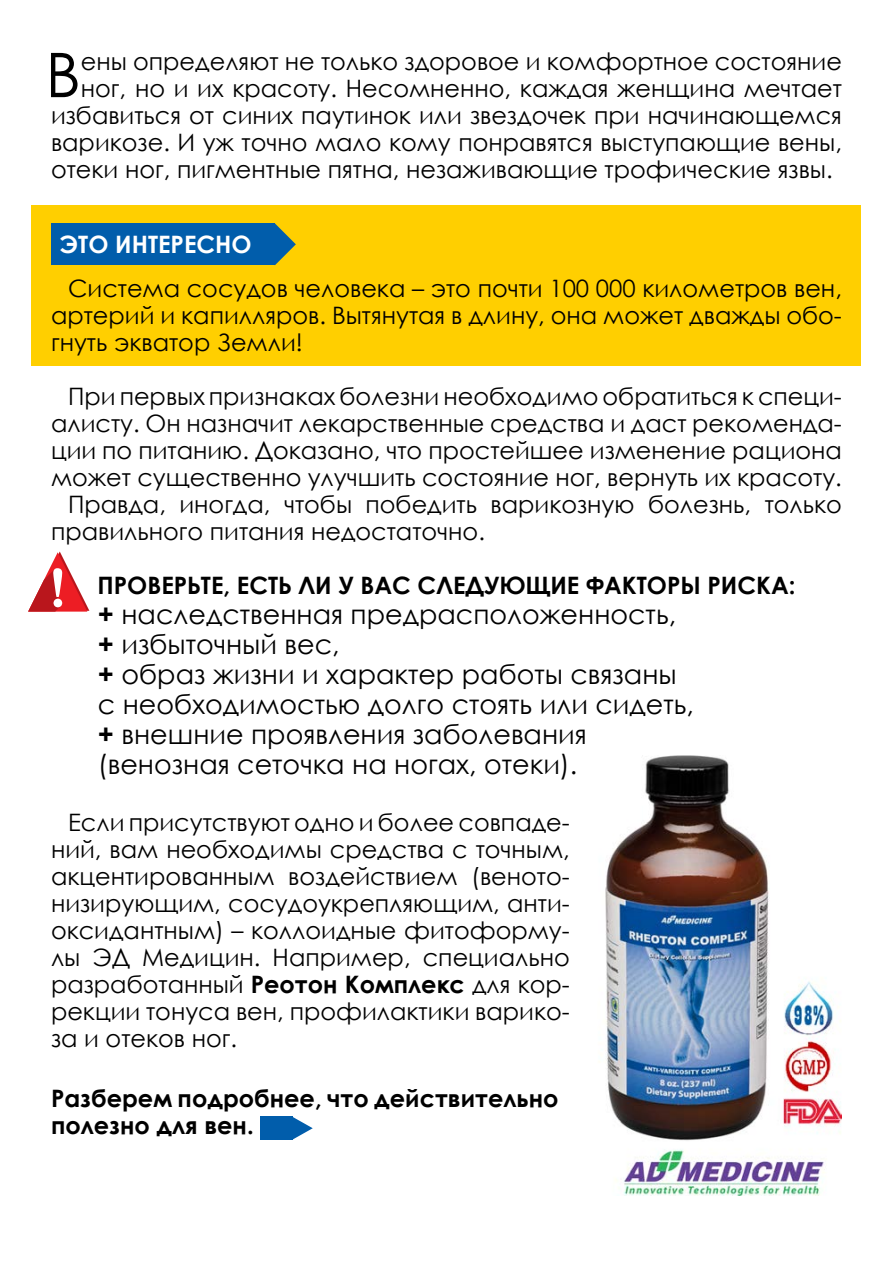
<style>
.page{position:relative;width:893px;height:1263px;background:#fff}
.page>*{position:absolute;margin:0;border:0;box-sizing:border-box;transform-origin:0 0}
.t1{font:61.65px "Century Gothic";color:#000}
.t2{font:27px/30px "Century Gothic";color:#000}
.t3{font:24px/27px "Century Gothic";color:#000;text-align:justify}
.t4{font:700 24px/27px "Century Gothic";color:#000}
.t5{font:700 24px "Century Gothic";color:#fff}
.s1{font-weight:700}
</style>
<div class="page">
<img style="left:605px;top:783px;width:237px;height:413px">
<div style="left:31px;top:206px;width:829px;height:160px;background:#ffcf00"></div>
<svg style="left:645px;top:755px;width:84px;height:28px"></svg>
<div style="left:51px;top:223px;width:224px;height:42px;background:#015dab"></div>
<svg style="left:275px;top:223px;width:21px;height:42px"></svg>
<div style="left:260px;top:1116px;width:32px;height:24px;background:#015dab"></div>
<svg style="left:292px;top:1116px;width:21px;height:24px"></svg>
<svg style="left:28px;top:551px;width:61px;height:61px"></svg>
<h1 class="t1" style="left:46px;top:32px;width:37px">В</h1>
<p class="t3" style="left:81px;top:48px;width:763px">ены определяют не только здоровое и комфортное состояние</p>
<p class="t3" style="left:81px;top:75px;width:763px">ног, но и их красоту. Несомненно, каждая женщина мечтает</p>
<p class="t3" style="left:51px;top:102px;width:792px">избавиться от синих паутинок или звездочек при начинающемся</p>
<p class="t3" style="left:51px;top:129px;width:792px">варикозе. И уж точно мало кому понравятся выступающие вены,</p>
<p class="t3" style="left:51px;top:156px;width:783px">отеки ног, пигментные пятна, незаживающие трофические язвы.</p>
<p class="t5" style="left:60px;top:226px;width:194px">ЭТО ИНТЕРЕСНО</p>
<p class="t3" style="left:51px;top:274px;width:792px;text-indent:17px">Система сосудов человека – это почти 100 000 километров вен, артерий и капилляров. Вытянутая в длину, она может дважды обо&shy;гнуть экватор Земли!</p>
<p class="t3" style="left:68px;top:382px;width:775px">При первых признаках болезни необходимо обратиться к специ-</p>
<p class="t3" style="left:51px;top:409px;width:792px">алисту. Он назначит лекарственные средства и даст рекоменда-</p>
<p class="t3" style="left:51px;top:436px;width:792px">ции по питанию. Доказано, что простейшее изменение рациона</p>
<p class="t3" style="left:51px;top:463px;width:792px">может существенно улучшить состояние ног, вернуть их красоту.</p>
<p class="t3" style="left:68px;top:490px;width:775px">Правда, иногда, чтобы победить варикозную болезнь, только</p>
<p class="t3" style="left:51px;top:517px;width:435px">правильного питания недостаточно.</p>
<p class="t4" style="left:98px;top:571px;width:699px">ПРОВЕРЬТЕ, ЕСТЬ ЛИ У ВАС СЛЕДУЮЩИЕ ФАКТОРЫ РИСКА:</p>
<p class="t2" style="left:98px;top:599px;width:598px"><span class="s1">+</span> наследственная предрасположенность, <span class="s1">+</span> избыточный вес,<br><span class="s1">+</span> образ жизни и характер работы связаны с необходимостью долго стоять или сидеть, <span class="s1">+</span> внешние проявления заболевания (венозная сеточка на ногах, отеки).</p>
<p class="t3" style="left:51px;top:808px;width:520px;text-indent:17px">Если присутствуют одно и более совпаде&shy;ний, вам необходимы средства с точным, акцентированным воздействием (веното&shy;низирующим, сосудоукрепляющим, анти&shy;оксидантным) – коллоидные фитоформу&shy;лы ЭД Медицин. Например, специально разработанный <span class="s1">Реотон Комплекс</span> для кор&shy;рекции тонуса вен, профилактики варико&shy;за и отеков ног.</p>
<p class="t4" style="left:51px;top:1084px;width:509px">Разберем подробнее, что действительно полезно для вен.</p>
</div>
